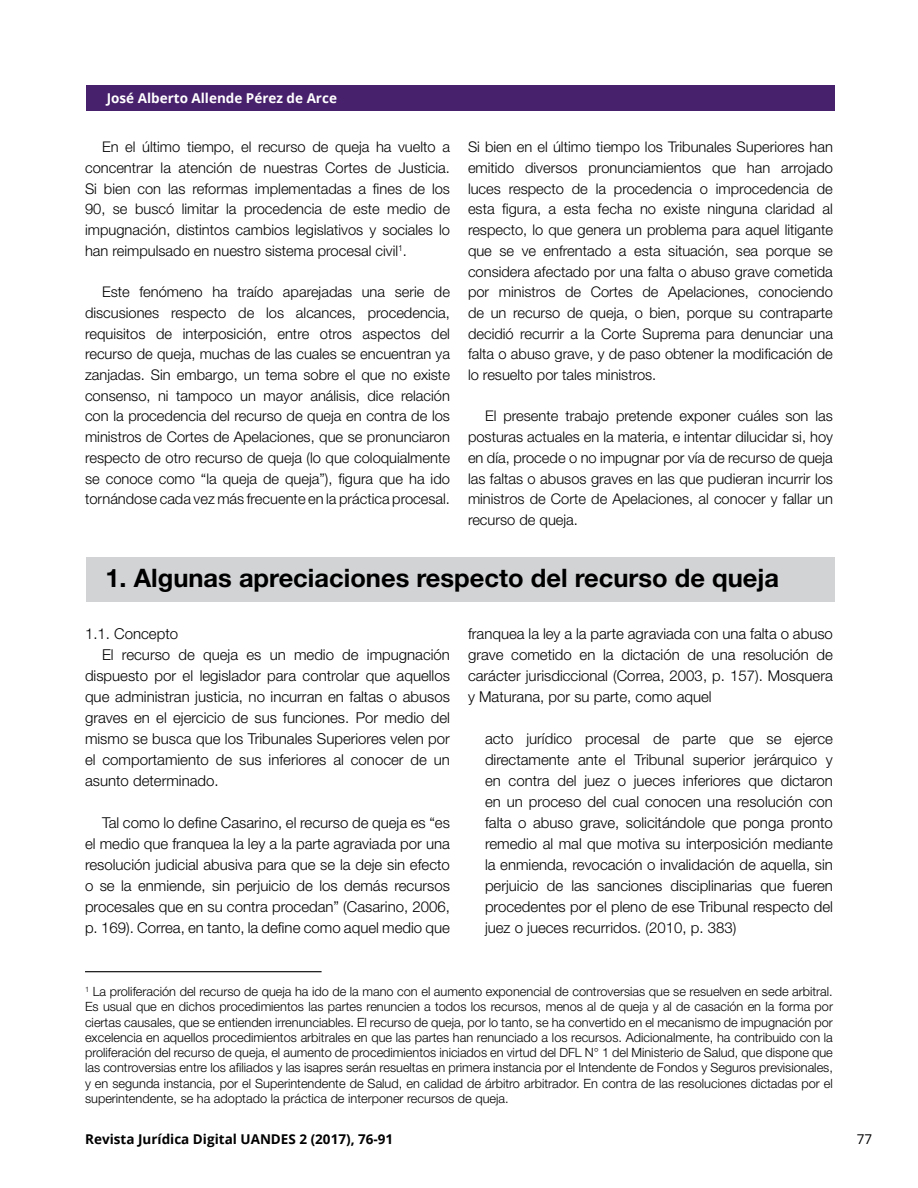
<style>
.page{position:relative;width:918px;height:1188px;background:#fff}
.page>*{position:absolute;margin:0;border:0;box-sizing:border-box;transform-origin:0 0}
.t1{font:700 25.5px "Helvetica Neue LT Std";color:#000}
.t2{font:300 15px/21px "Helvetica Neue LT Std";color:#000;text-align:justify}
.t3{font:300 14.7px/20.7px "Helvetica Neue LT Std";color:#000;text-align:justify}
.t4{font:700 13.5px "Open Sans";color:#000}
.t5{font:700 13.5px "Open Sans";color:#fff}
.t6{font:13.5px "Open Sans";color:#000}
.t7{font:300 12.75px/15.3px "Helvetica Neue LT Std";color:#000;text-align:justify}
</style>
<div class="page">
<div style="left:86px;top:85px;width:748px;height:26px;background:#48216c"></div>
<div style="left:86px;top:557px;width:748px;height:45px;background:#d1d3d4"></div>
<hr style="left:85px;top:971px;width:237px;height:1px;background:#000">
<p class="t5" style="left:107px;top:89px;width:232px">José Alberto Allende Pérez de Arce</p>
<p class="t3" style="left:85px;top:136px;width:367px;text-indent:17px">En el último tiempo, el recurso de queja ha vuelto a concentrar la atención de nuestras Cortes de Justicia.<br>Si bien con las reformas implementadas a fines de los 90, se buscó limitar la procedencia de este medio de impugnación, distintos cambios legislativos y sociales lo han reimpulsado en nuestro sistema procesal civil<sup>1</sup>.</p>
<p class="t3" style="left:85px;top:281px;width:367px;text-indent:17px">Este fenómeno ha traído aparejadas una serie de discusiones respecto de los alcances, procedencia, requisitos de interposición, entre otros aspectos del recurso de queja, muchas de las cuales se encuentran ya zanjadas. Sin embargo, un tema sobre el que no existe consenso, ni tampoco un mayor análisis, dice relación con la procedencia del recurso de queja en contra de los ministros de Cortes de Apelaciones, que se pronunciaron respecto de otro recurso de queja (lo que coloquialmente se conoce como “la queja de queja”), figura que ha ido tornándose cada vez más frecuente en la práctica procesal.</p>
<p class="t3" style="left:468px;top:136px;width:367px">Si bien en el último tiempo los Tribunales Superiores han emitido diversos pronunciamientos que han arrojado luces respecto de la procedencia o improcedencia de esta figura, a esta fecha no existe ninguna claridad al respecto, lo que genera un problema para aquel litigante que se ve enfrentado a esta situación, sea porque se considera afectado por una falta o abuso grave cometida por ministros de Cortes de Apelaciones, conociendo de un recurso de queja, o bien, porque su contraparte decidió recurrir a la Corte Suprema para denunciar una falta o abuso grave, y de paso obtener la modificación de lo resuelto por tales ministros.</p>
<p class="t3" style="left:468px;top:406px;width:367px;text-indent:17px">El presente trabajo pretende exponer cuáles son las posturas actuales en la materia, e intentar dilucidar si, hoy en día, procede o no impugnar por vía de recurso de queja las faltas o abusos graves en las que pudieran incurrir los ministros de Corte de Apelaciones, al conocer y fallar un recurso de queja.</p>
<h1 class="t1" style="left:105px;top:562px;width:675px">1. Algunas apreciaciones respecto del recurso de queja</h1>
<p class="t2" style="left:85px;top:623px;width:95px">1.1. Concepto</p>
<p class="t2" style="left:102px;top:644px;width:349px">El recurso de queja es un medio de impugnación</p>
<p class="t2" style="left:85px;top:665px;width:366px">dispuesto por el legislador para controlar que aquellos</p>
<p class="t2" style="left:85px;top:686px;width:366px">que administran justicia, no incurran en faltas o abusos</p>
<p class="t2" style="left:85px;top:707px;width:366px">graves en el ejercicio de sus funciones. Por medio del</p>
<p class="t2" style="left:85px;top:728px;width:366px">mismo se busca que los Tribunales Superiores velen por</p>
<p class="t2" style="left:85px;top:749px;width:366px">el comportamiento de sus inferiores al conocer de un</p>
<p class="t2" style="left:85px;top:770px;width:135px">asunto determinado.</p>
<p class="t2" style="left:85px;top:812px;width:366px;text-indent:17px">Tal como lo define Casarino, el recurso de queja es “es el medio que franquea la ley a la parte agraviada por una resolución judicial abusiva para que se la deje sin efecto o se la enmiende, sin perjuicio de los demás recursos procesales que en su contra procedan” (Casarino, 2006, p. 169). Correa, en tanto, la define como aquel medio que</p>
<p class="t2" style="left:468px;top:623px;width:366px">franquea la ley a la parte agraviada con una falta o abuso grave cometido en la dictación de una resolución de carácter jurisdiccional (Correa, 2003, p. 157). Mosquera y Maturana, por su parte, como aquel</p>
<p class="t2" style="left:485px;top:728px;width:349px">acto jurídico procesal de parte que se ejerce directamente ante el Tribunal superior jerárquico y en contra del juez o jueces inferiores que dictaron en un proceso del cual conocen una resolución con falta o abuso grave, solicitándole que ponga pronto remedio al mal que motiva su interposición mediante la enmienda, revocación o invalidación de aquella, sin perjuicio de las sanciones disciplinarias que fueren procedentes por el pleno de ese Tribunal respecto del juez o jueces recurridos. (2010, p. 383)</p>
<p class="t7" style="left:85px;top:984px;width:750px"><sup>1</sup> La proliferación del recurso de queja ha ido de la mano con el aumento exponencial de controversias que se resuelven en sede arbitral.<br>Es usual que en dichos procedimientos las partes renuncien a todos los recursos, menos al de queja y al de casación en la forma por ciertas causales, que se entienden irrenunciables. El recurso de queja, por lo tanto, se ha convertido en el mecanismo de impugnación por excelencia en aquellos procedimientos arbitrales en que las partes han renunciado a los recursos. Adicionalmente, ha contribuido con la proliferación del recurso de queja, el aumento de procedimientos iniciados en virtud del DFL N° 1 del Ministerio de Salud, que dispone que las controversias entre los afiliados y las isapres serán resueltas en primera instancia por el Intendente de Fondos y Seguros previsionales, y en segunda instancia, por el Superintendente de Salud, en calidad de árbitro arbitrador. En contra de las resoluciones dictadas por el superintendente, se ha adoptado la práctica de interponer recursos de queja.</p>
<p class="t4" style="left:85px;top:1130px;width:310px">Revista Jurídica Digital UANDES 2 (2017), 76-91</p>
<p class="t6" style="left:857px;top:1130px;width:17px">77</p>
</div>
